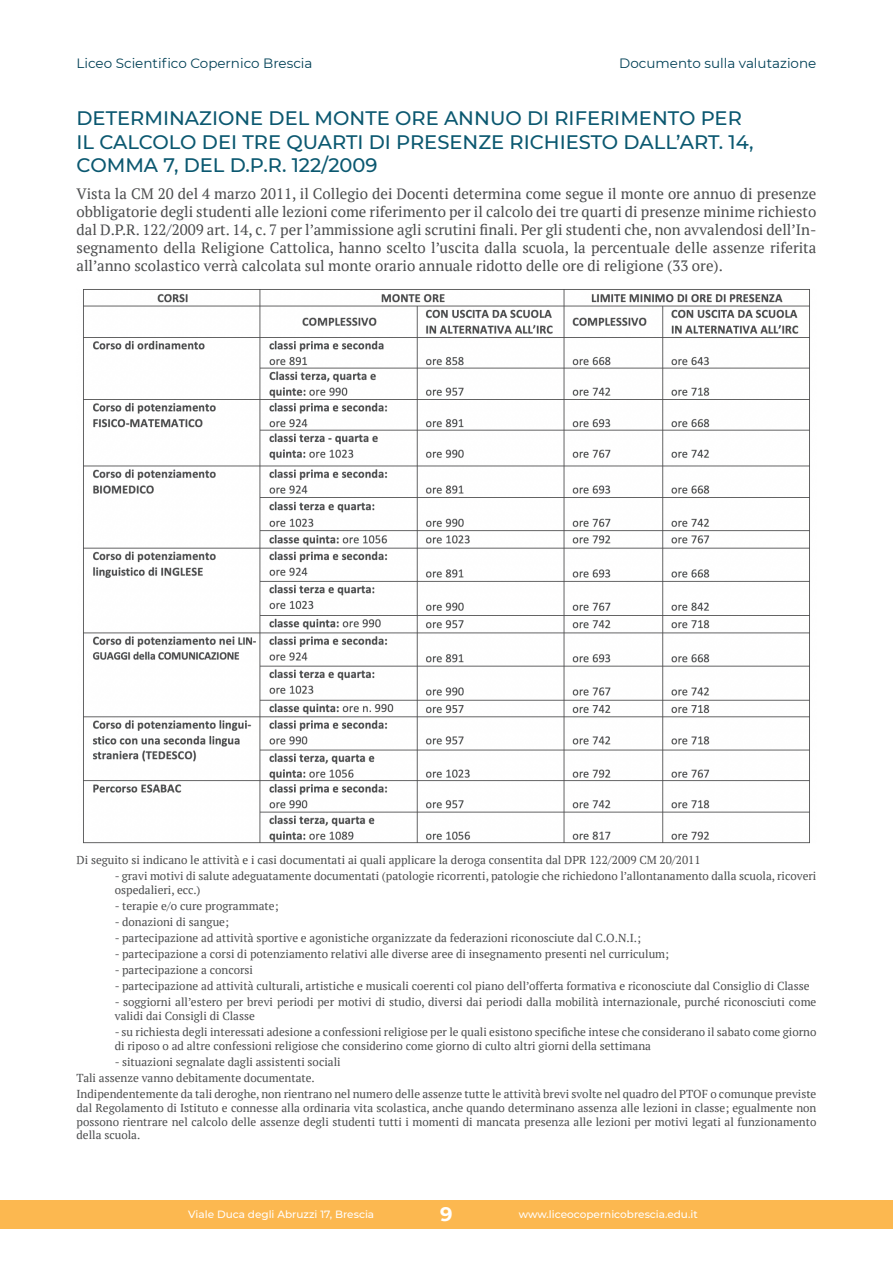
<style>
.page{position:relative;width:893px;height:1263px;background:#fff}
.page>*{position:absolute;margin:0;border:0;box-sizing:border-box;transform-origin:0 0}
.t1{font:500 19.5px/23.4px "Montserrat";color:#0b5870}
.t2{font:700 19.5px "Montserrat";color:#fff}
.t3{font:15px/18px "PT Serif";color:#4b4c4d;text-align:justify}
.t4{font:13.5px "Montserrat";color:#004056}
.t5{font:11.55px/13.8px "PT Serif";color:#4b4c4d}
.t6{font:500 10.5px "Montserrat";color:#fff}
</style>
<div class="page">
<div style="left:0;top:1200px;width:893px;height:28px;background:#fcb850"></div>
<img style="left:83px;top:289px;width:727px;height:555px">
<p class="t4" style="left:77px;top:54px;width:238px">Liceo Scientifico Copernico Brescia</p>
<p class="t4" style="left:619px;top:54px;width:199px">Documento sulla valutazione</p>
<h1 class="t1" style="left:77px;top:106px;width:679px">DETERMINAZIONE DEL MONTE ORE ANNUO DI RIFERIMENTO PER<br>IL CALCOLO DEI TRE QUARTI DI PRESENZE RICHIESTO DALL’ART. 14,<br>COMMA 7, DEL D.P.R. 122/2009</h1>
<p class="t3" style="left:77px;top:184px;width:741px">Vista la CM 20 del 4 marzo 2011, il Collegio dei Docenti determina come segue il monte ore annuo di presenze obbligatorie degli studenti alle lezioni come riferimento per il calcolo dei tre quarti di presenze minime richiesto dal D.P.R. 122/2009 art. 14, c. 7 per l’ammissione agli scrutini finali. Per gli studenti che, non avvalendosi dell’In&shy;segnamento della Religione Cattolica, hanno scelto l’uscita dalla scuola, la percentuale delle assenze riferita all’anno scolastico verrà calcolata sul monte orario annuale ridotto delle ore di religione (33 ore).</p>
<p class="t5" style="left:77px;top:853px;width:625px">Di seguito si indicano le attività e i casi documentati ai quali applicare la deroga consentita dal DPR 122/2009 CM 20/2011</p>
<p class="t5" style="left:115px;top:869px;width:703px">- gravi motivi di salute adeguatamente documentati (patologie ricorrenti, patologie che richiedono l’allontanamento dalla scuola, ricoveri ospedalieri, ecc.)</p>
<p class="t5" style="left:115px;top:899px;width:165px">- terapie e/o cure programmate;</p>
<p class="t5" style="left:115px;top:915px;width:116px">- donazioni di sangue;</p>
<p class="t5" style="left:115px;top:931px;width:528px">- partecipazione ad attività sportive e agonistiche organizzate da federazioni riconosciute dal C.O.N.I.;</p>
<p class="t5" style="left:115px;top:947px;width:556px">- partecipazione a corsi di potenziamento relativi alle diverse aree di insegnamento presenti nel curriculum;</p>
<p class="t5" style="left:115px;top:963px;width:140px">- partecipazione a concorsi</p>
<p class="t5" style="left:115px;top:979px;width:696px">- partecipazione ad attività culturali, artistiche e musicali coerenti col piano dell’offerta formativa e riconosciute dal Consiglio di Classe</p>
<p class="t5" style="left:115px;top:995px;width:703px">- soggiorni all’estero per brevi periodi per motivi di studio, diversi dai periodi dalla mobilità internazionale, purché riconosciuti come validi dai Consigli di Classe</p>
<p class="t5" style="left:115px;top:1025px;width:703px">- su richiesta degli interessati adesione a confessioni religiose per le quali esistono specifiche intese che considerano il sabato come giorno di riposo o ad altre confessioni religiose che considerino come giorno di culto altri giorni della settimana</p>
<p class="t5" style="left:77px;top:1053px;width:741px;line-height:16px;text-indent:38px">- situazioni segnalate dagli assistenti sociali<br>Tali assenze vanno debitamente documentate.<br>Indipendentemente da tali deroghe, non rientrano nel numero delle assenze tutte le attività brevi svolte nel quadro del PTOF o comunque previste</p>
<p class="t5" style="left:77px;top:1100px;width:741px;text-align:justify">dal Regolamento di Istituto e connesse alla ordinaria vita scolastica, anche quando determinano assenza alle lezioni in classe; egualmente non possono rientrare nel calcolo delle assenze degli studenti tutti i momenti di mancata presenza alle lezioni per motivi legati al funzionamento della scuola.</p>
<p class="t6" style="left:188px;top:1207px;width:187px">Viale Duca degli Abruzzi 17, Brescia</p>
<h1 class="t2" style="left:440px;top:1200px;width:14px">9</h1>
<p class="t6" style="left:519px;top:1207px;width:180px">www.liceocopernicobrescia.edu.it</p>
</div>
